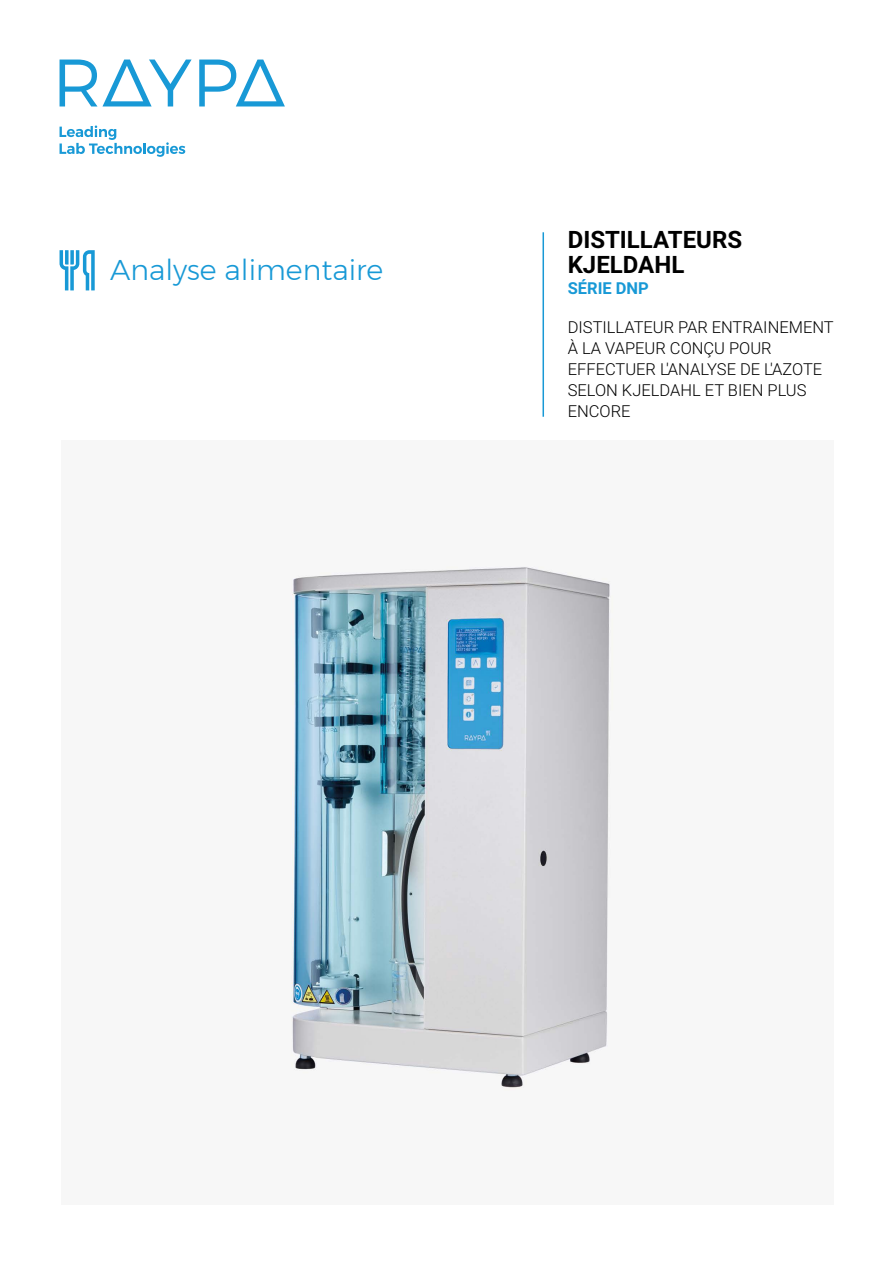
<style>
.page{position:relative;width:893px;height:1263px;background:#fff}
.page>*{position:absolute;margin:0;border:0;box-sizing:border-box;transform-origin:0 0}
.t1{font:300 28.5px "Montserrat";color:#1899d6}
.t2{font:700 24px/25.5px "Roboto";color:#000}
.t3{font:300 16.5px/21px "Roboto";color:#000}
.t4{font:700 16.5px "Roboto";color:#1899d6}
</style>
<div class="page">
<svg style="left:199px;top:60px;width:86px;height:46px"></svg>
<svg style="left:60px;top:60px;width:132px;height:46px"></svg>
<svg style="left:60px;top:125px;width:125px;height:32px"></svg>
<img style="left:291px;top:566px;width:322px;height:525px">
<svg style="left:60px;top:250px;width:35px;height:40px"></svg>
<hr style="left:542px;top:232px;width:2px;height:185px;background:#1899d6">
<h1 class="t1" style="left:110px;top:249px;width:275px">Analyse alimentaire</h1>
<h2 class="t2" style="left:568px;top:226px;width:176px">DISTILLATEURS<br>KJELDAHL</h2>
<p class="t4" style="left:568px;top:277px;width:83px">SÉRIE DNP</p>
<p class="t3" style="left:568px;top:316px;width:268px">DISTILLATEUR PAR ENTRAINEMENT<br>À LA VAPEUR CONÇU POUR<br>EFFECTUER L'ANALYSE DE L'AZOTE<br>SELON KJELDAHL ET BIEN PLUS<br>ENCORE</p>
</div>
